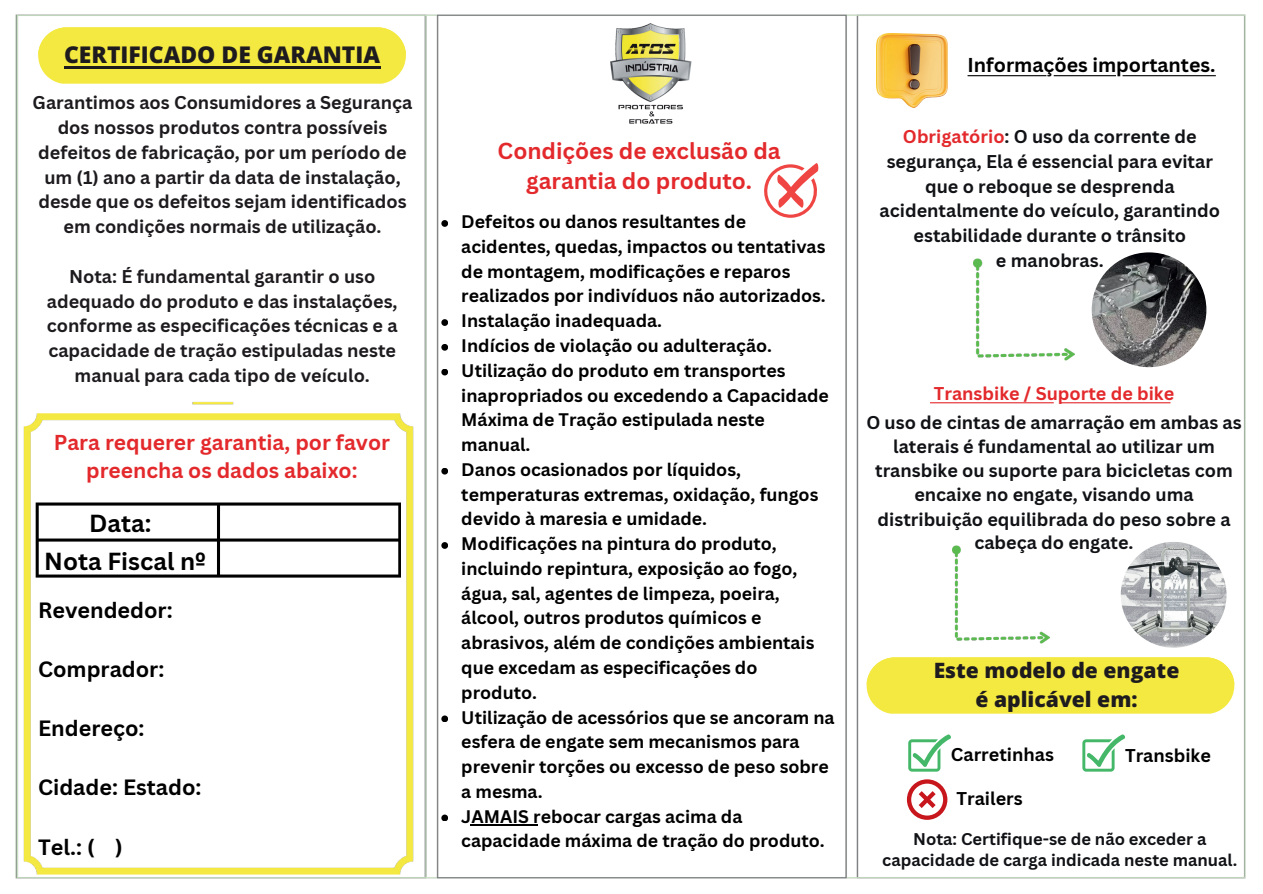
<style>
.page{position:relative;width:1263px;height:894px;background:#fff}
.page>*{position:absolute;margin:0;border:0;box-sizing:border-box;transform-origin:0 0}
.t1{font:700 24px/37.5px "Canva Sans";color:#000;text-align:center}
.t2{font:800 22.95px "Open Sans";color:#1e1b1f}
.t3{font:700 22.5px/30.3px "Canva Sans";color:#e3292c;text-align:center}
.t4{font:700 21.6px "Canva Sans";color:#000}
.t5{font:800 21.15px/28.2px "Open Sans";color:#1e1b1f;text-align:center}
.t6{font:700 21px/28.2px "Canva Sans";color:#e3292c;text-align:center}
.t7{font:700 19.5px "Canva Sans";color:#000}
.t8{font:700 18px/24.8px "Canva Sans";color:#1e1b1f;text-align:center}
.t9{font:700 18px/24.8px "Canva Sans";color:#111216;text-align:center}
.t10{font:700 18px "Canva Sans";color:#000}
.t11{font:700 18px "Canva Sans";color:#e3292c}
.t12{font:700 17.7px/24.8px "Canva Sans";color:#000}
.t13{font:700 16.5px/21.3px "Canva Sans";color:#111216;text-align:center}
.s1{color:#e3292c}
</style>
<div class="page">
<img style="left:15px;top:14px;width:1231px;height:865px">
<img style="left:610px;top:23px;width:82px;height:102px">
<svg style="left:36px;top:502px;width:365px;height:75px"></svg>
<svg style="left:38px;top:27px;width:368px;height:57px;background:#f1e647"></svg>
<svg style="left:761px;top:163px;width:57px;height:55px"></svg>
<img style="left:1092px;top:252px;width:114px;height:115px;border-radius:57px">
<img style="left:973px;top:259px;width:101px;height:101px">
<img style="left:1121px;top:541px;width:105px;height:106px;border-radius:50%">
<img style="left:952px;top:545px;width:98px;height:98px">
<img style="left:877px;top:33px;width:71px;height:74px">
<hr style="left:64px;top:66px;width:316px;height:2px;background:#1e1b1f">
<svg style="left:441px;top:220px;width:7px;height:7px"></svg>
<svg style="left:441px;top:319px;width:7px;height:7px"></svg>
<svg style="left:441px;top:344px;width:7px;height:6px"></svg>
<svg style="left:441px;top:368px;width:7px;height:7px"></svg>
<svg style="left:441px;top:467px;width:7px;height:7px"></svg>
<svg style="left:441px;top:542px;width:7px;height:6px"></svg>
<svg style="left:441px;top:715px;width:7px;height:7px"></svg>
<svg style="left:441px;top:814px;width:7px;height:7px"></svg>
<svg style="left:443px;top:163px;width:24px;height:23px"></svg>
<hr style="left:470px;top:824px;width:67px;height:1px;background:#000">
<svg style="left:907px;top:779px;width:40px;height:40px"></svg>
<svg style="left:908px;top:734px;width:43px;height:37px"></svg>
<div style="left:866px;top:657px;width:368px;height:56px;background:#f4e940"></div>
<svg style="left:930px;top:402px;width:240px;height:1px"></svg>
<svg style="left:967px;top:75px;width:249px;height:1px"></svg>
<svg style="left:1082px;top:734px;width:43px;height:37px"></svg>
<p class="t2" style="left:64px;top:37px;width:318px">CERTIFICADO DE GARANTIA</p>
<p class="t8" style="left:33px;top:91px;width:381px">Garantimos aos Consumidores a Segurança dos nossos produtos contra possíveis defeitos de fabricação, por um período de um (1) ano a partir da data de instalação, desde que os defeitos sejam identificados em condições normais de utilização.</p>
<p class="t8" style="left:47px;top:264px;width:352px">Nota: É fundamental garantir o uso adequado do produto e das instalações, conforme as especificações técnicas e a capacidade de tração estipuladas neste manual para cada tipo de veículo.</p>
<p class="t6" style="left:54px;top:428px;width:338px">Para requerer garantia, por favor preencha os dados abaixo:</p>
<h1 class="t1" style="left:44px;top:505px;width:163px">Data:<br>Nota Fiscal nº</h1>
<p class="t4" style="left:38px;top:596px;width:136px">Revendedor:</p>
<p class="t4" style="left:38px;top:656px;width:128px">Comprador:</p>
<p class="t4" style="left:38px;top:715px;width:108px">Endereço:</p>
<p class="t4" style="left:38px;top:774px;width:165px">Cidade: Estado:</p>
<p class="t4" style="left:38px;top:833px;width:86px">Tel.: ( )</p>
<p class="t3" style="left:498px;top:135px;width:285px">Condições de exclusão da garantia do produto.</p>
<p class="t12" style="left:461px;top:209px;width:375px">Defeitos ou danos resultantes de acidentes, quedas, impactos ou tentativas de montagem, modificações e reparos realizados por indivíduos não autorizados.<br>Instalação inadequada.<br>Indícios de violação ou adulteração.<br>Utilização do produto em transportes inapropriados ou excedendo a Capacidade Máxima de Tração estipulada neste manual.<br>Danos ocasionados por líquidos, temperaturas extremas, oxidação, fungos devido à maresia e umidade.<br>Modificações na pintura do produto, incluindo repintura, exposição ao fogo, água, sal, agentes de limpeza, poeira, álcool, outros produtos químicos e abrasivos, além de condições ambientais que excedam as especificações do produto.<br>Utilização de acessórios que se ancoram na esfera de engate sem mecanismos para prevenir torções ou excesso de peso sobre a mesma.<br>JAMAIS rebocar cargas acima da capacidade máxima de tração do produto.</p>
<p class="t7" style="left:967px;top:53px;width:250px">Informações importantes.</p>
<p class="t9" style="left:880px;top:124px;width:342px"><span class="s1">Obrigatório</span>: O uso da corrente de segurança, Ela é essencial para evitar que o reboque se desprenda acidentalmente do veículo, garantindo estabilidade durante o trânsito<br>e manobras.</p>
<p class="t11" style="left:934px;top:382px;width:242px">Transbike / Suporte de bike</p>
<p class="t9" style="left:866px;top:410px;width:377px;line-height:24px">O uso de cintas de amarração em ambas as laterais é fundamental ao utilizar um transbike ou suporte para bicicletas com encaixe no engate, visando uma distribuição equilibrada do peso sobre a cabeça do engate.</p>
<p class="t5" style="left:934px;top:655px;width:247px">Este modelo de engate é aplicável em:</p>
<p class="t10" style="left:951px;top:743px;width:105px">Carretinhas</p>
<p class="t10" style="left:956px;top:787px;width:68px">Trailers</p>
<p class="t10" style="left:1125px;top:744px;width:87px">Transbike</p>
<p class="t13" style="left:882px;top:828px;width:356px">Nota: Certifique-se de não exceder a capacidade de carga indicada neste manual.</p>
</div>
